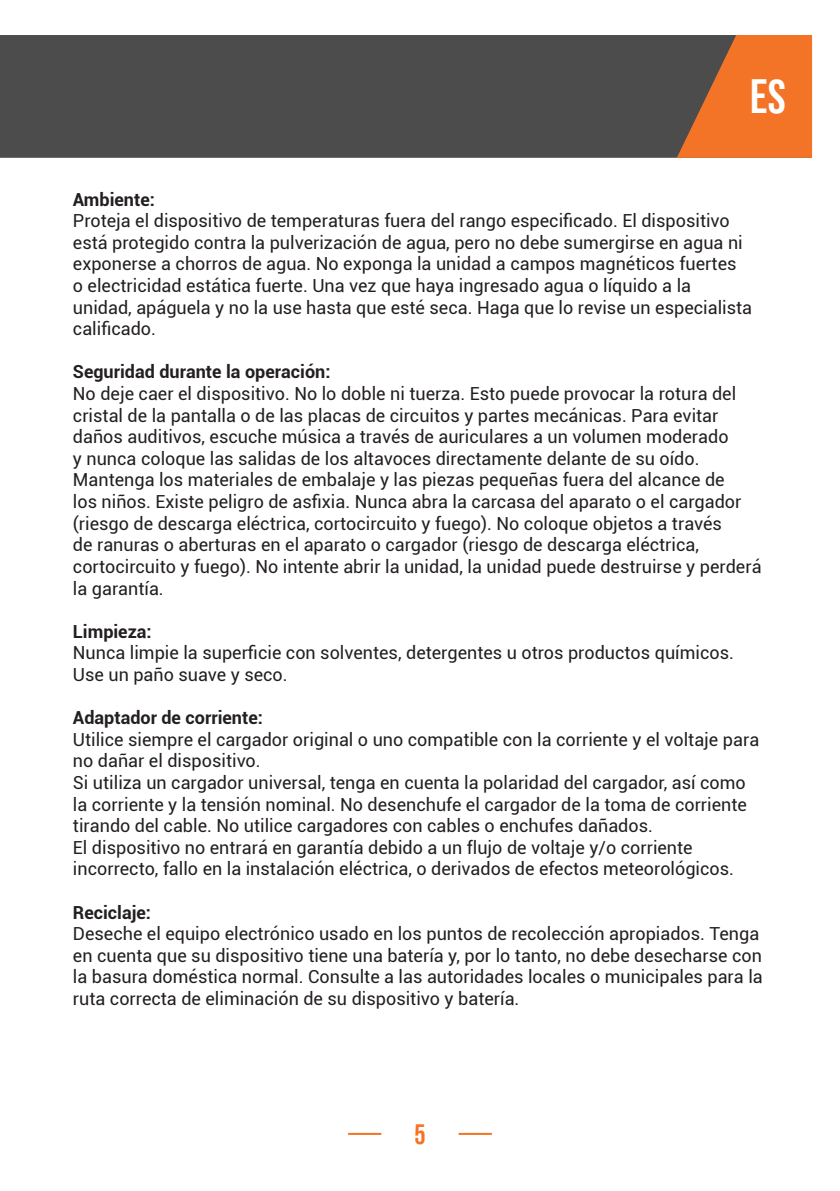
<style>
.page{position:relative;width:840px;height:1191px;background:#fff}
.page>*{position:absolute;margin:0;border:0;box-sizing:border-box;transform-origin:0 0}
.t1{font:48px "Bebas Neue";color:#fff}
.t2{font:28px "Bebas Neue";color:#f47325}
.Texto{font:18px/21.6px "Roboto";color:#231f20}
.Texto-2{font:700 18px "Roboto";color:#231f20}
</style>
<div class="page">
<div style="left:0;top:35px;width:676px;height:123px;background:#4b4c4b"></div>
<svg style="left:676px;top:35px;width:135px;height:123px;background:#cc6a2f"></svg>
<hr style="left:348px;top:1132px;width:33px;height:2px;background:#f47323">
<hr style="left:458px;top:1132px;width:33px;height:2px;background:#f47323">
<h1 class="t1" style="left:749px;top:70px;width:37px">ES</h1>
<p class="Texto-2" style="left:73px;top:186px;width:83px">Ambiente:</p>
<p class="Texto" style="left:73px;top:209px;width:680px">Proteja el dispositivo de temperaturas fuera del rango especificado. El dispositivo está protegido contra la pulverización de agua, pero no debe sumergirse en agua ni exponerse a chorros de agua. No exponga la unidad a campos magnéticos fuertes<br>o electricidad estática fuerte. Una vez que haya ingresado agua o líquido a la unidad, apáguela y no la use hasta que esté seca. Haga que lo revise un especialista calificado.</p>
<p class="Texto-2" style="left:73px;top:359px;width:259px">Seguridad durante la operación:</p>
<p class="Texto" style="left:73px;top:382px;width:689px">No deje caer el dispositivo. No lo doble ni tuerza. Esto puede provocar la rotura del cristal de la pantalla o de las placas de circuitos y partes mecánicas. Para evitar daños auditivos, escuche música a través de auriculares a un volumen moderado<br>y nunca coloque las salidas de los altavoces directamente delante de su oído.<br>Mantenga los materiales de embalaje y las piezas pequeñas fuera del alcance de<br>los niños. Existe peligro de asfixia. Nunca abra la carcasa del aparato o el cargador (riesgo de descarga eléctrica, cortocircuito y fuego). No coloque objetos a través<br>de ranuras o aberturas en el aparato o cargador (riesgo de descarga eléctrica, cortocircuito y fuego). No intente abrir la unidad, la unidad puede destruirse y perderá la garantía.</p>
<p class="Texto-2" style="left:73px;top:618px;width:80px">Limpieza:</p>
<p class="Texto" style="left:73px;top:641px;width:662px">Nunca limpie la superficie con solventes, detergentes u otros productos químicos.<br>Use un paño suave y seco.</p>
<p class="Texto-2" style="left:73px;top:705px;width:191px">Adaptador de corriente:</p>
<p class="Texto" style="left:73px;top:728px;width:687px">Utilice siempre el cargador original o uno compatible con la corriente y el voltaje para no dañar el dispositivo.</p>
<p class="Texto" style="left:73px;top:771px;width:675px;text-align:justify">Si utiliza un cargador universal, tenga en cuenta la polaridad del cargador, así como la corriente y la tensión nominal. No desenchufe el cargador de la toma de corriente tirando del cable. No utilice cargadores con cables o enchufes dañados.</p>
<p class="Texto" style="left:73px;top:836px;width:662px">El dispositivo no entrará en garantía debido a un flujo de voltaje y/o corriente incorrecto, fallo en la instalación eléctrica, o derivados de efectos meteorológicos.</p>
<p class="Texto-2" style="left:73px;top:899px;width:80px">Reciclaje:</p>
<p class="Texto" style="left:73px;top:922px;width:691px">Deseche el equipo electrónico usado en los puntos de recolección apropiados. Tenga en cuenta que su dispositivo tiene una batería y, por lo tanto, no debe desecharse con la basura doméstica normal. Consulte a las autoridades locales o municipales para la ruta correcta de eliminación de su dispositivo y batería.</p>
<h2 class="t2" style="left:414px;top:1118px;width:13px">5</h2>
</div>
